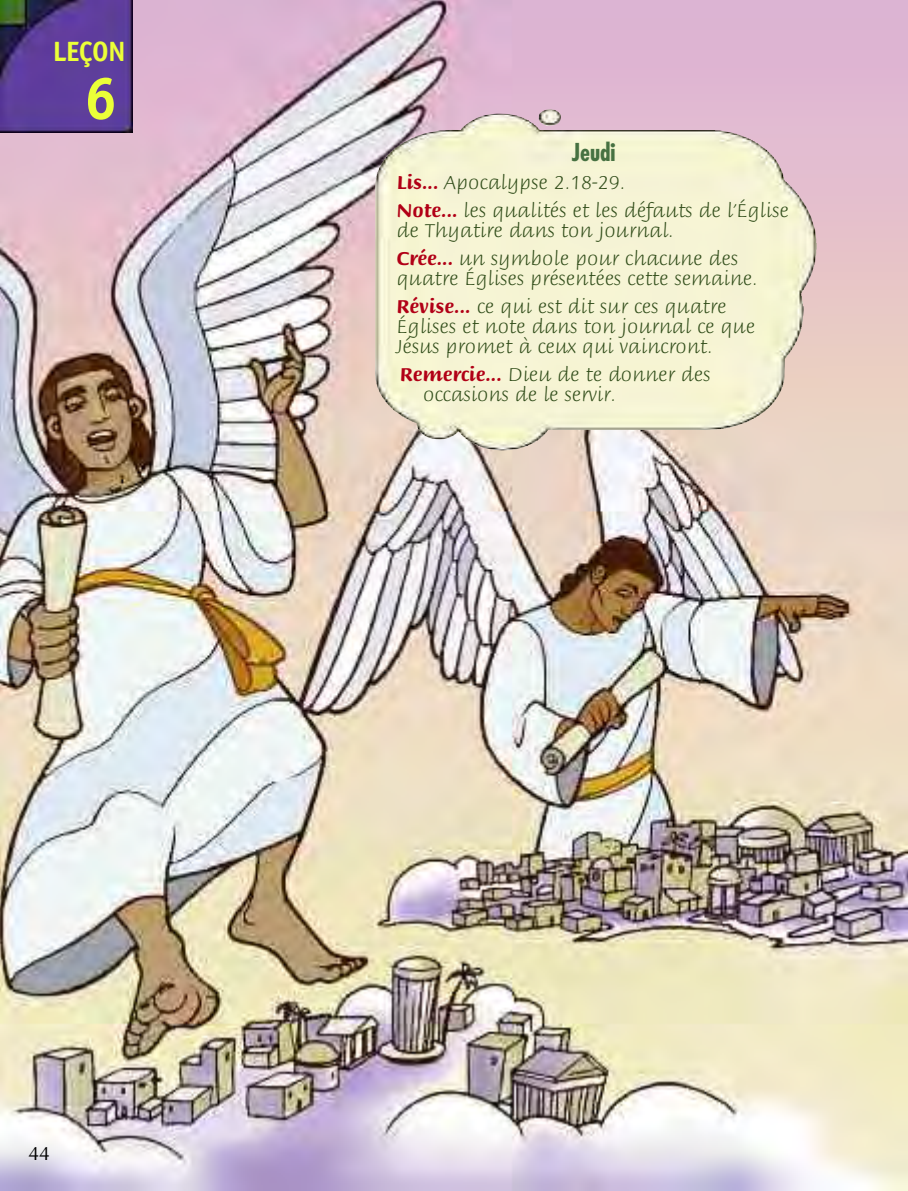
<style>
.page{position:relative;width:908px;height:1191px;background:#fff}
.page>*{position:absolute;margin:0;border:0;box-sizing:border-box;transform-origin:0 0}
.t1{font:700 60px "Officina Sans";color:#ebff38}
.t2{font:700 28px "Officina Sans";letter-spacing:-.025em;color:#ebff38}
.t3{font:700 condensed 24px "Futura";color:#467141}
.t4{font:20px/28px "Briem Script MM 217 wt";color:#314d1a}
.t5{font:20px "Optane";color:#000}
.s1{font-family:"Briem Script MM 553 wt";color:#b10016}
</style>
<div class="page">
<img style="left:0;top:0;width:907px;height:1191px">
<img style="left:0;top:0;width:133px;height:133px">
<img style="left:374px;top:114px;width:442px;height:337px">
<h2 class="t2" style="left:53px;top:41px;width:74px">LEÇON</h2>
<h1 class="t1" style="left:84px;top:76px;width:35px">6</h1>
<p class="t3" style="left:571px;top:141px;width:45px">Jeudi</p>
<p class="t4" style="left:396px;top:169px;width:393px"><span class="s1">Lis...</span> Apocalypse 2.18-29.<br><span class="s1">Note...</span> les qualités et les défauts de l’Église</p>
<p class="t4" style="left:396px;top:217px;width:343px">de Thyatire dans ton journal.<br><span class="s1">Crée...</span> un symbole pour chacune des</p>
<p class="t4" style="left:396px;top:265px;width:362px">quatre Églises présentées cette semaine.<br><span class="s1">Révise...</span> ce qui est dit sur ces quatre</p>
<p class="t4" style="left:396px;top:317px;width:360px;line-height:20px">Églises et note dans ton journal ce que<br>Jésus promet à ceux qui vaincront.</p>
<p class="t4" style="left:423px;top:365px;width:288px;line-height:20px;text-indent:-23px"><span class="s1">Remercie...</span> Dieu de te donner des occasions de le servir.</p>
<p class="t5" style="left:28px;top:1145px;width:23px">44</p>
</div>
